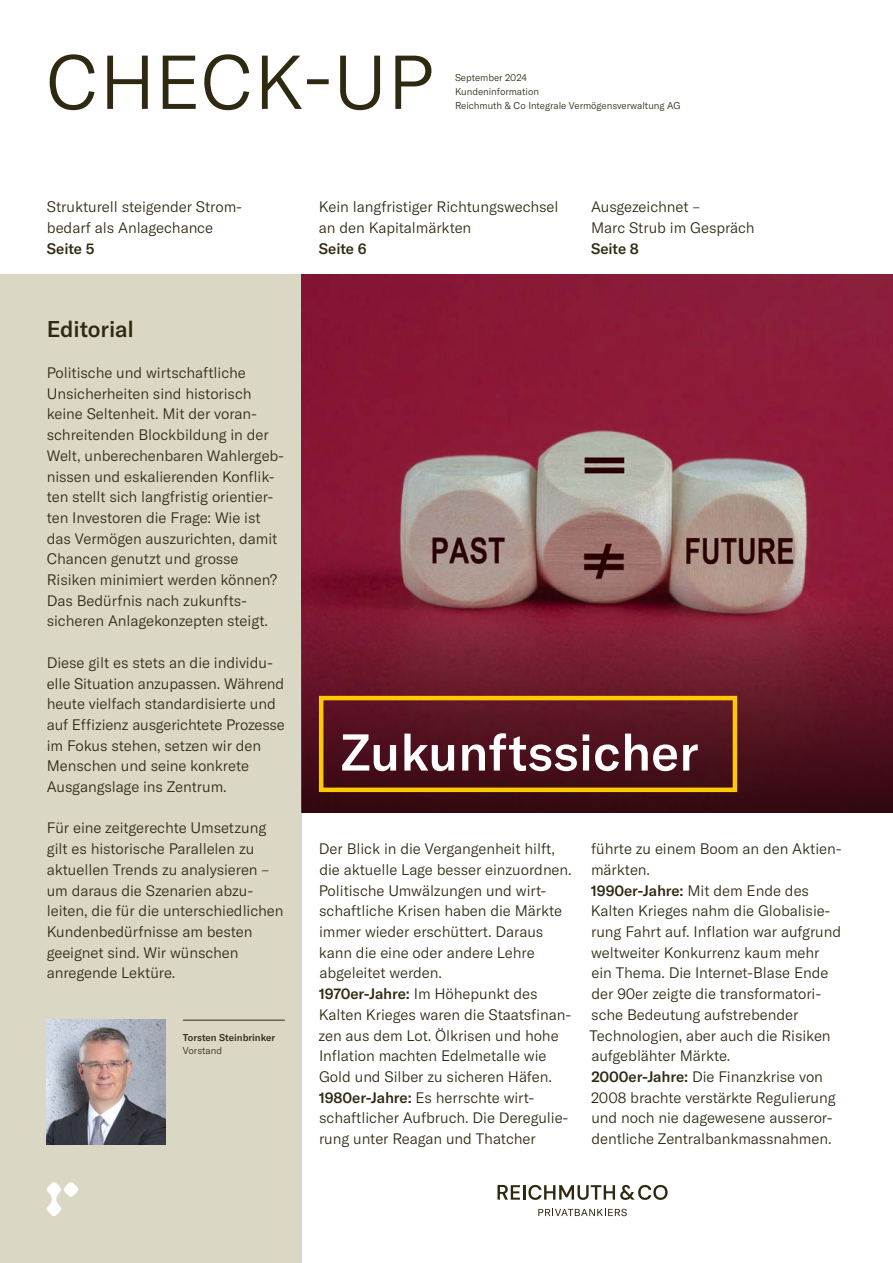
<style>
.page{position:relative;width:893px;height:1263px;background:#fff}
.page>*{position:absolute;margin:0;border:0;box-sizing:border-box;transform-origin:0 0}
.t1{font:500 51px "GT America";color:#fff}
.t2{font:500 22.5px "GT America";letter-spacing:-.005em;color:#2f2912}
.t3{font:300 15px/20.7px "GT America";letter-spacing:-.005em;color:#2f2912}
.t4{font:500 15px "GT America";letter-spacing:-.005em;color:#2f2912}
.t5{font:300 9.75px/13.8px "GT America";letter-spacing:-.005em;color:#2f2912}
.t6{font:500 9.75px "GT America";color:#2f2912}
.s1{font-weight:500}
</style>
<div class="page">
<div style="left:0;top:274px;width:302px;height:989px;background:#dad8c4"></div>
<img style="left:302px;top:274px;width:591px;height:311px">
<svg style="left:302px;top:585px;width:591px;height:228px"></svg>
<svg style="left:497px;top:1185px;width:23px;height:15px"></svg>
<hr style="left:523px;top:1185px;width:3px;height:15px;background:#2f2912">
<svg style="left:528px;top:1185px;width:140px;height:15px"></svg>
<svg style="left:538px;top:1209px;width:89px;height:7px"></svg>
<svg style="left:47px;top:1182px;width:31px;height:34px"></svg>
<div style="left:319px;top:696px;width:418px;height:96px;border:4px solid #fec900"></div>
<svg style="left:50px;top:54px;width:381px;height:56px"></svg>
<img style="left:47px;top:1020px;width:119px;height:124px">
<hr style="left:183px;top:1020px;width:102px;height:1px;background:#2f2912">
<p class="t5" style="left:455px;top:71px;width:227px">September 2024<br>Kundeninformation<br>Reichmuth &amp; Co Integrale Vermögensverwaltung AG</p>
<p class="t3" style="left:47px;top:197px;width:197px">Strukturell steigender Strom&shy;bedarf als Anlagechance</p>
<p class="t4" style="left:47px;top:239px;width:49px">Seite 5</p>
<h2 class="t2" style="left:47px;top:315px;width:89px">Editorial</h2>
<p class="t3" style="left:47px;top:362px;width:239px">Politische und wirtschaftliche Unsicherheiten sind historisch keine Seltenheit. Mit der voran&shy;schreitenden Blockbildung in der Welt, unberechenbaren Wahlergeb&shy;nissen und eskalierenden Konflik&shy;ten stellt sich langfristig orientier&shy;ten Investoren die Frage: Wie ist das Vermögen auszurichten, damit Chancen genutzt und grosse Risiken minimiert werden können?<br>Das Bedürfnis nach zukunfts&shy;sicheren Anlagekonzepten steigt.</p>
<p class="t3" style="left:47px;top:652px;width:240px">Diese gilt es stets an die individu&shy;elle Situation anzupassen. Während heute vielfach standardisierte und auf Effizienz ausgerichtete Prozesse im Fokus stehen, setzen wir den Menschen und seine konkrete Ausgangslage ins Zentrum.</p>
<p class="t3" style="left:47px;top:818px;width:238px">Für eine zeitgerechte Umsetzung gilt es historische Parallelen zu aktuellen Trends zu analysieren – um daraus die Szenarien abzu&shy;leiten, die für die unterschiedlichen<br>Kundenbedürfnisse am besten geeignet sind. Wir wünschen anregende Lektüre.</p>
<p class="t6" style="left:183px;top:1031px;width:94px">Torsten Steinbrinker</p>
<p class="t5" style="left:183px;top:1044px;width:41px">Vorstand</p>
<p class="t3" style="left:319px;top:197px;width:241px">Kein langfristiger Richtungswechsel an den Kapitalmärkten</p>
<p class="t4" style="left:319px;top:239px;width:49px">Seite 6</p>
<p class="t3" style="left:591px;top:197px;width:165px">Ausgezeichnet –<br>Marc Strub im Gespräch</p>
<p class="t4" style="left:591px;top:239px;width:49px">Seite 8</p>
<h1 class="t1" style="left:340px;top:722px;width:360px">Zukunftssicher</h1>
<p class="t3" style="left:319px;top:838px;width:255px">Der Blick in die Vergangenheit hilft, die aktuelle Lage besser einzuordnen.<br>Politische Umwälzungen und wirt&shy;schaftliche Krisen haben die Märkte immer wieder erschüttert. Daraus kann die eine oder andere Lehre abgeleitet werden.<br><span class="s1">1970er-Jahre:</span> Im Höhepunkt des Kalten Krieges waren die Staatsfinan&shy;zen aus dem Lot. Ölkrisen und hohe Inflation machten Edelmetalle wie Gold und Silber zu sicheren Häfen.<br><span class="s1">1980er-Jahre:</span> Es herrschte wirt&shy;schaftlicher Aufbruch. Die Deregulie&shy;rung unter Reagan und Thatcher</p>
<p class="t3" style="left:590px;top:838px;width:254px">führte zu einem Boom an den Aktien&shy;märkten.<br><span class="s1">1990er-Jahre:</span> Mit dem Ende des<br>Kalten Krieges nahm die Globalisie&shy;rung Fahrt auf. Inflation war aufgrund weltweiter Konkurrenz kaum mehr ein Thema. Die Internet-Blase Ende der 90er zeigte die transformatori&shy;sche Bedeutung aufstrebender<br>Technologien, aber auch die Risiken aufgeblähter Märkte.<br><span class="s1">2000er-Jahre:</span> Die Finanzkrise von<br>2008 brachte verstärkte Regulierung und noch nie dagewesene ausseror&shy;dentliche Zentralbankmassnahmen.</p>
</div>
